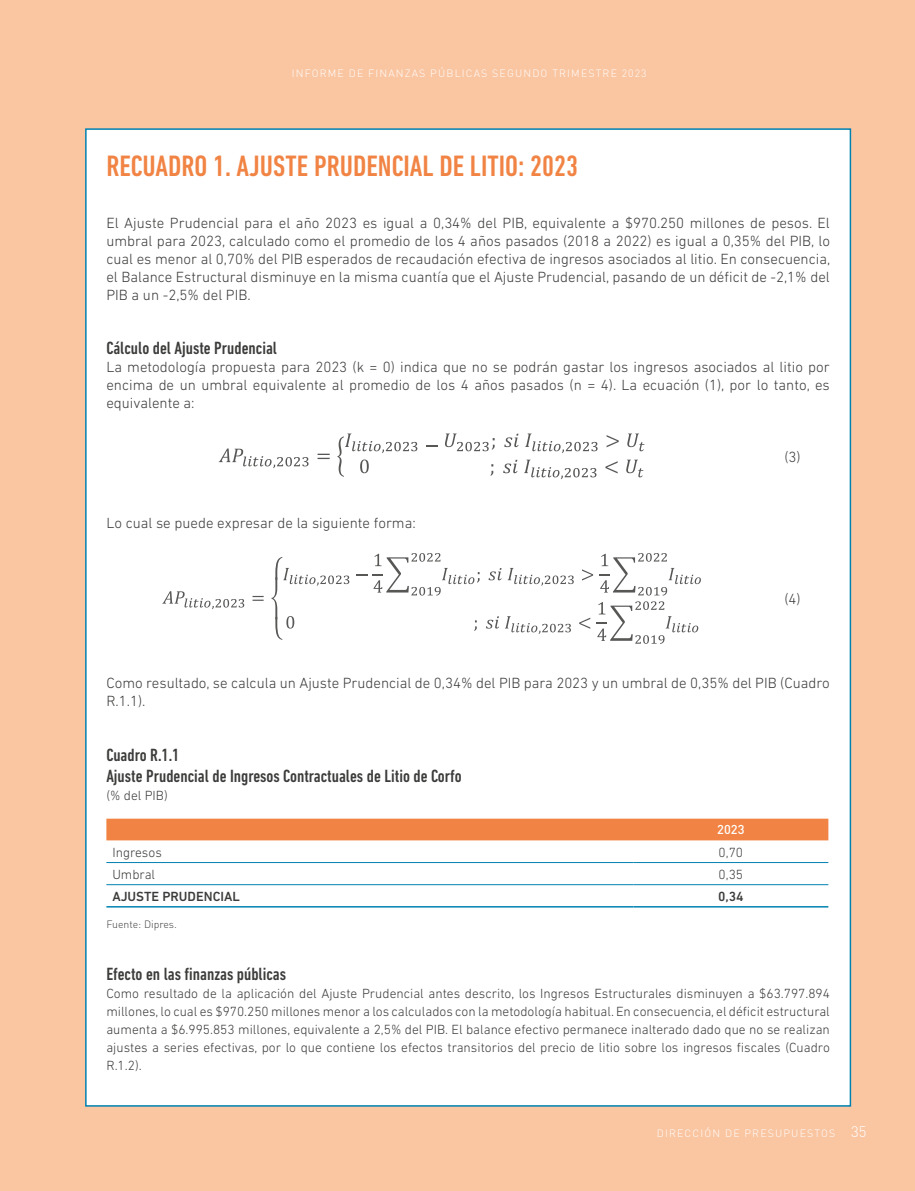
<style>
.page{position:relative;width:915px;height:1191px;background:#fff}
.page>*{position:absolute;margin:0;border:0;box-sizing:border-box;transform-origin:0 0}
.t1{font:500 condensed 30px "DIN Next LT Pro";color:#f18444}
.t2{font:500 condensed 18px/21px "DIN Next LT Pro";color:#3c3c3b}
.t3{font:300 15px/18px "DIN Next LT Pro";color:#3c3c3b;text-align:justify}
.t4{font:300 15px "DIN Pro";color:#fff}
.t5{font:300 13.5px/18px "DIN Next LT Pro";color:#3c3c3b;text-align:justify}
.t6{font:500 13.5px "DIN Next LT Pro";color:#3c3c3b}
.t7{font:500 12.75px "DIN Pro";color:#fff}
.t8{font:300 10.5px "DIN Pro";letter-spacing:.11em;color:#fff}
.t9{font:300 10.5px "DIN Pro";color:#3c3c3b}
</style>
<div class="page">
<div style="left:0;top:0;width:914px;height:1191px;background:#fac5a1"></div>
<div style="left:85px;top:128px;width:765px;height:978px;background:#fff;border:2px solid #0082b1"></div>
<svg style="left:219px;top:448px;width:89px;height:20px"></svg>
<svg style="left:317px;top:454px;width:12px;height:5px"></svg>
<svg style="left:445px;top:433px;width:49px;height:18px"></svg>
<svg style="left:504px;top:434px;width:14px;height:13px"></svg>
<svg style="left:525px;top:433px;width:72px;height:20px"></svg>
<svg style="left:606px;top:435px;width:12px;height:12px"></svg>
<svg style="left:627px;top:433px;width:17px;height:18px"></svg>
<svg style="left:337px;top:433px;width:80px;height:44px"></svg>
<svg style="left:490px;top:464px;width:3px;height:12px"></svg>
<svg style="left:503px;top:460px;width:14px;height:13px"></svg>
<svg style="left:524px;top:459px;width:72px;height:20px"></svg>
<svg style="left:605px;top:461px;width:12px;height:12px"></svg>
<svg style="left:626px;top:459px;width:17px;height:18px"></svg>
<svg style="left:162px;top:591px;width:82px;height:18px"></svg>
<svg style="left:252px;top:596px;width:11px;height:5px"></svg>
<svg style="left:356px;top:553px;width:123px;height:42px"></svg>
<svg style="left:488px;top:568px;width:13px;height:12px"></svg>
<svg style="left:507px;top:568px;width:66px;height:18px"></svg>
<svg style="left:582px;top:569px;width:11px;height:11px"></svg>
<svg style="left:599px;top:553px;width:101px;height:42px"></svg>
<svg style="left:271px;top:557px;width:78px;height:83px"></svg>
<svg style="left:486px;top:616px;width:84px;height:18px"></svg>
<svg style="left:579px;top:617px;width:11px;height:12px"></svg>
<svg style="left:596px;top:601px;width:102px;height:43px"></svg>
<div style="left:106px;top:818px;width:722px;height:22px;background:#f18444"></div>
<hr style="left:106px;top:862px;width:527px;height:1px;background:#0082b1">
<hr style="left:633px;top:862px;width:195px;height:1px;background:#0082b1">
<hr style="left:106px;top:884px;width:527px;height:1px;background:#0082b1">
<hr style="left:633px;top:884px;width:195px;height:1px;background:#0082b1">
<hr style="left:106px;top:906px;width:527px;height:1px;background:#0082b1">
<hr style="left:633px;top:906px;width:195px;height:1px;background:#0082b1">
<p class="t8" style="left:292px;top:66px;width:356px">INFORME DE FINANZAS PÚBLICAS SEGUNDO TRIMESTRE 2023</p>
<h1 class="t1" style="left:106px;top:149px;width:473px">RECUADRO 1. AJUSTE PRUDENCIAL DE LITIO: 2023</h1>
<p class="t3" style="left:106px;top:213px;width:725px">El Ajuste Prudencial para el año 2023 es igual a 0,34% del PIB, equivalente a $970.250 millones de pesos. El umbral para 2023, calculado como el promedio de los 4 años pasados (2018 a 2022) es igual a 0,35% del PIB, lo cual es menor al 0,70% del PIB esperados de recaudación efectiva de ingresos asociados al litio. En consecuencia, el Balance Estructural disminuye en la misma cuantía que el Ajuste Prudencial, pasando de un déficit de -2,1% del PIB a un -2,5% del PIB.</p>
<p class="t2" style="left:106px;top:338px;width:172px">Cálculo del Ajuste Prudencial</p>
<p class="t3" style="left:106px;top:358px;width:724px">La metodología propuesta para 2023 (k = 0) indica que no se podrán gastar los ingresos asociados al litio por encima de un umbral equivalente al promedio de los 4 años pasados (n = 4). La ecuación (1), por lo tanto, es equivalente a:</p>
<p class="t3" style="left:784px;top:448px;width:18px">(3)</p>
<p class="t3" style="left:106px;top:514px;width:311px">Lo cual se puede expresar de la siguiente forma:</p>
<p class="t3" style="left:784px;top:590px;width:18px">(4)</p>
<p class="t3" style="left:106px;top:674px;width:724px">Como resultado, se calcula un Ajuste Prudencial de 0,34% del PIB para 2023 y un umbral de 0,35% del PIB (Cuadro<br>R.1.1).</p>
<p class="t2" style="left:106px;top:744px;width:356px">Cuadro R.1.1<br>Ajuste Prudencial de Ingresos Contractuales de Litio de Corfo</p>
<p class="t5" style="left:106px;top:786px;width:63px">(% del PIB)</p>
<p class="t7" style="left:717px;top:821px;width:29px">2023</p>
<p class="t5" style="left:112px;top:842px;width:51px">Ingresos</p>
<p class="t5" style="left:718px;top:842px;width:26px">0,70</p>
<p class="t5" style="left:112px;top:865px;width:44px">Umbral</p>
<p class="t5" style="left:718px;top:865px;width:26px">0,35</p>
<p class="t6" style="left:112px;top:888px;width:129px">AJUSTE PRUDENCIAL</p>
<p class="t6" style="left:717px;top:888px;width:27px">0,34</p>
<p class="t9" style="left:106px;top:917px;width:72px">Fuente: Dipres.</p>
<p class="t2" style="left:106px;top:963px;width:181px">Efecto en las finanzas públicas</p>
<p class="t5" style="left:106px;top:984px;width:724px">Como resultado de la aplicación del Ajuste Prudencial antes descrito, los Ingresos Estructurales disminuyen a $63.797.894 millones, lo cual es $970.250 millones menor a los calculados con la metodología habitual. En consecuencia, el déficit estructural aumenta a $6.995.853 millones, equivalente a 2,5% del PIB. El balance efectivo permanece inalterado dado que no se realizan ajustes a series efectivas, por lo que contiene los efectos transitorios del precio de litio sobre los ingresos fiscales (Cuadro R.1.2).</p>
<p class="t8" style="left:656px;top:1125px;width:180px">DIRECCIÓN DE PRESUPUESTOS</p>
<p class="t4" style="left:850px;top:1121px;width:17px">35</p>
</div>
